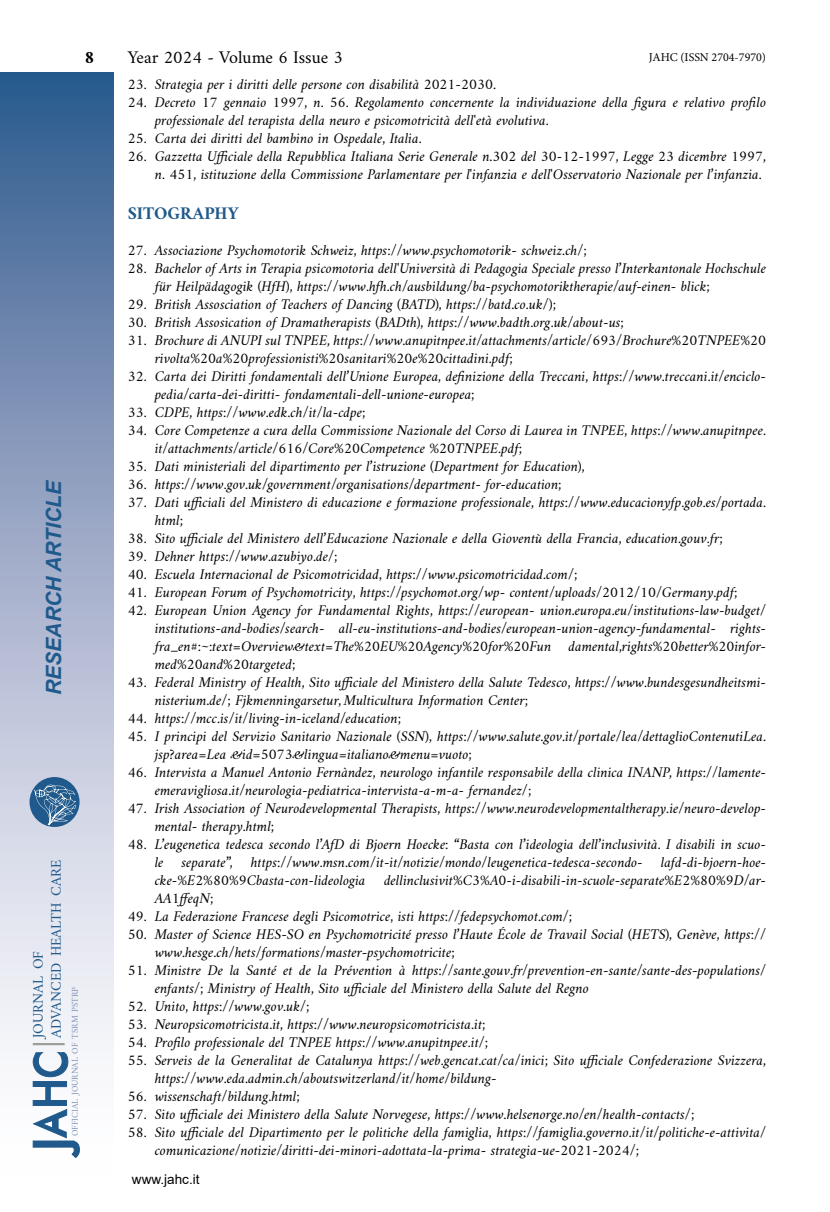
<style>
.page{position:relative;width:830px;height:1212px;background:#fff}
.page>*{position:absolute;margin:0;border:0;box-sizing:border-box;transform-origin:0 0}
.t1{font:italic 700 21px "Arial";letter-spacing:-.01em;color:#205a8c}
.t2{font:18px "Amiri";color:#000}
.t3{font:700 18px "Amiri";color:#205a8c}
.t4{font:700 18px "Amiri";color:#000}
.t5{font:italic 15px/18px "Amiri";color:#000}
.t6{font:14.7px/18px "Amiri";color:#205a8c}
.t7{font:13.5px "Arial";color:#000}
.t8{font:12px "Minion Pro";color:#000}
.t9{font:8.85px "Amiri";color:#8093b7}
</style>
<div class="page">
<svg style="left:0;top:72px;width:113px;height:979px;background:#9aaac6"></svg>
<div style="left:29px;top:777px;width:50px;height:50px;background:#205a8c;border-radius:50%"></div>
<svg style="left:34px;top:785px;width:42px;height:40px"></svg>
<svg style="left:32px;top:1052px;width:48px;height:106px"></svg>
<hr style="left:33px;top:1043px;width:32px;height:2px;background:#9d9d9c">
<h1 class="t1" style="left:40px;top:695px;width:216px;rotate:-90deg">RESEARCH ARTICLE</h1>
<p class="t6" style="left:29px;top:1038px;width:179px;rotate:-90deg">journal of<br>advanced health care</p>
<p class="t4" style="left:85px;top:46px;width:11px">8</p>
<p class="t2" style="left:128px;top:46px;width:217px">Year 2024 - Volume 6 Issue 3</p>
<p class="t8" style="left:648px;top:49px;width:119px">JAHC (ISSN 2704-7970)</p>
<p class="t9" style="left:70px;top:1136px;width:151px;rotate:-90deg">official journal of tsrm pstrp</p>
<p class="t5" style="left:128px;top:75px;width:370px">23. Strategia per i diritti delle persone con disabilità 2021-2030.</p>
<p class="t5" style="left:155px;top:93px;width:612px;text-indent:-27px">24. Decreto 17 gennaio 1997, n. 56. Regolamento concernente la individuazione della figura e relativo profilo professionale del terapista della neuro e psicomotricità dell'età evolutiva.</p>
<p class="t5" style="left:128px;top:129px;width:295px">25. Carta dei diritti del bambino in Ospedale, Italia.</p>
<p class="t5" style="left:128px;top:147px;width:639px;text-align:right">26. Gazzetta Ufficiale della Repubblica Italiana Serie Generale n.302 del 30-12-1997, Legge 23 dicembre 1997, n. 451, istituzione della Commissione Parlamentare per l'infanzia e dell'Osservatorio Nazionale per l’infanzia.</p>
<p class="t3" style="left:128px;top:202px;width:112px">SITO GRAPHY</p>
<p class="t5" style="left:128px;top:241px;width:460px">27. Associazione Psychomotorik Schweiz, https://www.psychomotorik- schweiz.ch/;</p>
<p class="t5" style="left:155px;top:259px;width:612px;text-indent:-27px">28. Bachelor of Arts in Terapia psicomotoria dell'Università di Pedagogia Speciale presso l’Interkantonale Hochschule für Heilpädagogik (HfH), https://www.hfh.ch/ausbildung/ba-psychomotoriktherapie/auf-einen- blick;</p>
<p class="t5" style="left:128px;top:295px;width:429px">29. British Assosciation of Teachers of Dancing (BATD), https://batd.co.uk/);</p>
<p class="t5" style="left:128px;top:313px;width:497px">30. British Assosication of Dramatherapists (BADth), https://www.badth.org.uk/about-us;</p>
<p class="t5" style="left:155px;top:331px;width:612px;text-indent:-27px">31. Brochure di ANUPI sul TNPEE, https://www.anupitnpee.it/attachments/article/693/Brochure%20TNPEE%20 rivolta%20a%20professionisti%20sanitari%20e%20cittadini.pdf;</p>
<p class="t5" style="left:155px;top:367px;width:612px;text-indent:-27px">32. Carta dei Diritti fondamentali dell’Unione Europea, definizione della Treccani, https://www.treccani.it/enciclo&shy;pedia/carta-dei-diritti- fondamentali-dell-unione-europea;</p>
<p class="t5" style="left:128px;top:403px;width:239px">33. CDPE, https://www.edk.ch/it/la-cdpe;</p>
<p class="t5" style="left:155px;top:421px;width:612px;text-indent:-27px">34. Core Competenze a cura della Commissione Nazionale del Corso di Laurea in TNPEE, https://www.anupitnpee. it/attachments/article/616/Core%20Competence %20TNPEE.pdf;</p>
<p class="t5" style="left:128px;top:457px;width:458px">35. Dati ministeriali del dipartimento per l’istruzione (Department for Education),</p>
<p class="t5" style="left:128px;top:475px;width:435px">36. https://www.gov.uk/government/organisations/department- for-education;</p>
<p class="t5" style="left:155px;top:493px;width:612px;text-indent:-27px">37. Dati ufficiali del Ministero di educazione e formazione professionale, https://www.educacionyfp.gob.es/portada. html;</p>
<p class="t5" style="left:128px;top:529px;width:596px">38. Sito ufficiale del Ministero dell’Educazione Nazionale e della Gioventù della Francia, education.gouv.fr;</p>
<p class="t5" style="left:128px;top:547px;width:211px">39. Dehner https://www.azubiyo.de/;</p>
<p class="t5" style="left:128px;top:565px;width:451px">40. Escuela Internacional de Psicomotricidad, https://www.psicomotricidad.com/;</p>
<p class="t5" style="left:128px;top:583px;width:611px">41. European Forum of Psychomotricity, https://psychomot.org/wp- content/uploads/2012/10/Germany.pdf;</p>
<p class="t5" style="left:155px;top:601px;width:612px;text-align:justify;text-indent:-27px">42. European Union Agency for Fundamental Rights, https://european- union.europa.eu/institutions-law-budget/ institutions-and-bodies/search- all-eu-institutions-and-bodies/european-union-agency-fundamental- rights&shy;fra_en#:~:text=Overview&amp;text=The%20EU%20Agency%20for%20Fun damental,rights%20better%20infor&shy;med%20and%20targeted;</p>
<p class="t5" style="left:155px;top:673px;width:612px;text-indent:-27px">43. Federal Ministry of Health, Sito ufficiale del Ministero della Salute Tedesco, https://www.bundesgesundheitsmi&shy;nisterium.de/; Fjkmenningarsetur, Multicultura Information Center;</p>
<p class="t5" style="left:128px;top:709px;width:275px">44. https://mcc.is/it/living-in-iceland/education;</p>
<p class="t5" style="left:155px;top:727px;width:612px;text-indent:-27px">45. I principi del Servizio Sanitario Nazionale (SSN), https://www.salute.gov.it/portale/lea/dettaglioContenutiLea. jsp?area=Lea &amp;id=5073&amp;lingua=italiano&amp;menu=vuoto;</p>
<p class="t5" style="left:155px;top:763px;width:612px;text-indent:-27px">46. Intervista a Manuel Antonio Fernàndez, neurologo infantile responsabile della clinica INANP, https://lamente&shy;emeravigliosa.it/neurologia-pediatrica-intervista-a-m-a- fernandez/;</p>
<p class="t5" style="left:155px;top:799px;width:612px;text-indent:-27px">47. Irish Association of Neurodevelopmental Therapists, https://www.neurodevelopmentaltherapy.ie/neuro-develop&shy;mental- therapy.html;</p>
<p class="t5" style="left:155px;top:835px;width:612px;text-align:justify;text-indent:-27px">48. L’eugenetica tedesca secondo l’AfD di Bjoern Hoecke: “Basta con l’ideologia dell’inclusività. I disabili in scuo&shy;le separate”, https://www.msn.com/it-it/notizie/mondo/leugenetica-tedesca-secondo- lafd-di-bjoern-hoe&shy;cke-%E2%80%9Cbasta-con-lideologia dellinclusivit%C3%A0-i-disabili-in-scuole-separate%E2%80%9D/ar-AA1ffeqN;</p>
<p class="t5" style="left:128px;top:907px;width:446px">49. La Federazione Francese degli Psicomotrice, isti https://fedepsychomot.com/;</p>
<p class="t5" style="left:155px;top:925px;width:612px;text-indent:-27px">50. Master of Science HES-SO en Psychomotricité presso l’Haute École de Travail Social (HETS), Genève, https:// www.hesge.ch/hets/formations/master-psychomotricite;</p>
<p class="t5" style="left:155px;top:961px;width:612px;text-indent:-27px">51. Ministre De la Santé et de la Prévention à https://sante.gouv.fr/prevention-en-sante/sante-des-populations/ enfants/; Ministry of Health, Sito ufficiale del Ministero della Salute del Regno</p>
<p class="t5" style="left:128px;top:997px;width:183px">52. Unito, https://www.gov.uk/;</p>
<p class="t5" style="left:128px;top:1015px;width:359px">53. Neuropsicomotricista.it, https://www.neuropsicomotricista.it;</p>
<p class="t5" style="left:128px;top:1033px;width:362px">54. Profilo professionale del TNPEE https://www.anupitnpee.it/;</p>
<p class="t5" style="left:155px;top:1051px;width:612px;text-indent:-27px">55. Serveis de la Generalitat de Catalunya https://web.gencat.cat/ca/inici; Sito ufficiale Confederazione Svizzera, https://www.eda.admin.ch/aboutswitzerland/it/home/bildung-</p>
<p class="t5" style="left:128px;top:1087px;width:173px">56. wissenschaft/bildung.html;</p>
<p class="t5" style="left:128px;top:1105px;width:568px">57. Sito ufficiale dei Ministero della Salute Norvegese, https://www.helsenorge.no/en/health-contacts/;</p>
<p class="t5" style="left:155px;top:1123px;width:612px;text-indent:-27px">58. Sito ufficiale del Dipartimento per le politiche della famiglia, https://famiglia.governo.it/it/politiche-e-attivita/ comunicazione/notizie/diritti-dei-minori-adottata-la-prima- strategia-ue-2021-2024/;</p>
<p class="t7" style="left:132px;top:1170px;width:69px">www.jahc.it</p>
</div>
